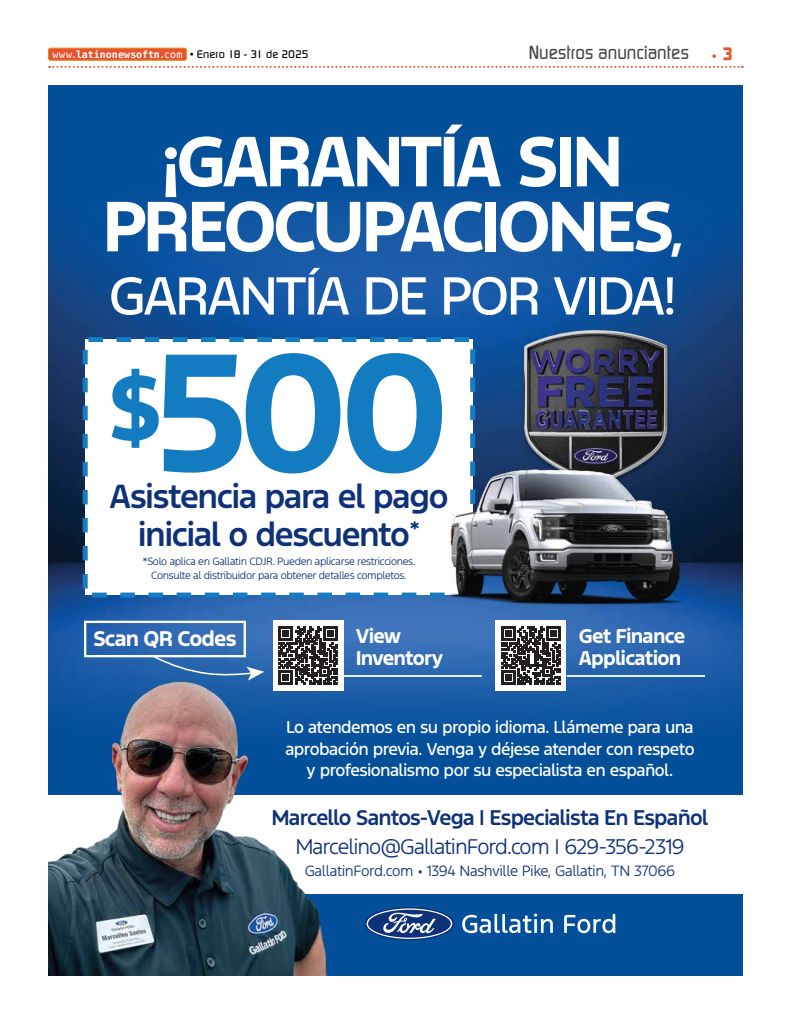
<style>
.page{position:relative;width:791px;height:1021px;background:#fff}
.page>*{position:absolute;margin:0;border:0;box-sizing:border-box;transform-origin:0 0}
.t1{font:700 158.3px "Ford F1";color:#137cc1}
.t2{font:700 86.8px "Ford F1";color:#137cc1}
.t3{font:700 66.8px/64.9px "Ford F1";letter-spacing:-.055em;color:#fff;text-align:center}
.t4{font:500 50.3px "Ford F1";letter-spacing:-.055em;color:#fff}
.t5{font:600 31.4px "Ford F1";letter-spacing:-.045em;color:#0e3178}
.t6{font:600 20px "Ford F1";letter-spacing:-.04em;color:#0e3178}
.t7{font:300 20px "Ford F1";letter-spacing:-.05em;color:#0e3178}
.t8{font:700 20px "Ford F1";letter-spacing:-.04em;color:#fff}
.t9{font:500 19px "Continuum";color:#464646;scale:.9 1}
.t10{font:700 18.8px/22.8px "Ford F1";letter-spacing:-.045em;color:#fff}
.t11{font:500 16px/21.7px "Ford F1";letter-spacing:-.035em;color:#fff;text-align:center}
.t12{font:300 14px "Ford F1";letter-spacing:-.03em;color:#0e3178}
.t13{font:500 11px "Continuum";color:#000}
.t14{font:300 10px/13.7px "Ford F1";letter-spacing:-.04em;color:#0e3178;text-align:center}
.s1{font-family:"Bitstream Vera Sans Mono";font-weight:400;font-size:10px;color:#fff}
.s2{font-family:"Bitstream Vera Sans Mono";font-weight:700;font-size:10px;color:#fff}
.s3{font-weight:700;font-size:11px;color:#e6542f}
.s4{font-weight:700;font-size:18px;color:#e6542f}
.s5{font-size:44.8px}
</style>
<div class="page">
<div style="left:48px;top:48px;width:139px;height:12px;background:#e6542f;border-radius:2px"></div>
<div style="left:48px;top:48px;width:139px;height:12px;border:1px solid #eb880e;border-radius:2px"></div>
<svg style="left:49px;top:66px;width:694px;height:2px"></svg>
<img style="left:48px;top:300px;width:695px;height:334px">
<svg style="left:48px;top:85px;width:695px;height:215px;background:#09519d"></svg>
<svg style="left:48px;top:634px;width:695px;height:341px;background:#1056a1"></svg>
<div style="left:48px;top:795px;width:695px;height:98px;background:#fff"></div>
<div style="left:85px;top:339px;width:388px;height:256px;background:#fff"></div>
<div style="left:83px;top:337px;width:392px;height:260px;border:5px dashed #157cc1"></div>
<img style="left:494px;top:315px;width:204px;height:185px">
<svg style="left:462px;top:913px;width:91px;height:20px"></svg>
<svg style="left:564px;top:907px;width:51px;height:26px"></svg>
<svg style="left:365px;top:907px;width:89px;height:33px"></svg>
<svg style="left:366px;top:908px;width:86px;height:30px;background:#44649b"></svg>
<img style="left:446px;top:450px;width:238px;height:155px">
<img style="left:48px;top:651px;width:288px;height:324px">
<div style="left:273px;top:620px;width:71px;height:71px;background:#fff"></div>
<div style="left:496px;top:620px;width:70px;height:71px;background:#fff"></div>
<hr style="left:344px;top:675px;width:138px;height:2px;background:#fff">
<hr style="left:567px;top:675px;width:138px;height:2px;background:#fff">
<svg style="left:151px;top:654px;width:113px;height:26px;background:#3c74b5"></svg>
<div style="left:84px;top:620px;width:162px;height:37px;border:2px solid #fff"></div>
<svg style="left:279px;top:626px;width:59px;height:59px"></svg>
<svg style="left:501px;top:626px;width:59px;height:59px"></svg>
<p class="t13" style="left:52px;top:47px;width:258px"><span class="s1">www.</span><span class="s2">latinonewsoftn</span><span class="s1">.com</span> • Enero 18 - 31 de 2025</p>
<p class="t9" style="left:529px;top:40px;width:228px">Nuestros anunciantes <span class="s3">•</span> <span class="s4">3</span></p>
<h3 class="t3" style="left:102px;top:132px;width:582px">¡GARANTÍA SIN<br>PREOCUPACIONES<span class="s5">,</span></h3>
<h3 class="t4" style="left:109px;top:261px;width:569px">GARANTÍA DE POR VIDA!</h3>
<h1 class="t1" style="left:154px;top:296px;width:297px">500</h1>
<h3 class="t5" style="left:138px;top:512px;width:283px">inicial o descuento<sup>*</sup></h3>
<p class="t14" style="left:142px;top:555px;width:275px">*Solo aplica en Gallatin CDJR. Pueden aplicarse restricciones.<br>Consulte al distribuidor para obtener detalles completos.</p>
<h2 class="t2" style="left:108px;top:343px;width:55px">$</h2>
<h3 class="t5" style="left:109px;top:474px;width:341px">Asistencia para el pago</h3>
<p class="t8" style="left:93px;top:623px;width:145px">Scan QR Codes</p>
<p class="t10" style="left:356px;top:625px;width:89px">View<br>Inventory</p>
<p class="t10" style="left:579px;top:625px;width:108px">Get Finance<br>Application</p>
<p class="t11" style="left:285px;top:717px;width:411px">Lo atendemos en su propio idioma. Llámeme para una aprobación previa. Venga y déjese atender con respeto y profesionalismo por su especialista en español.</p>
<p class="t6" style="left:271px;top:803px;width:439px">Marcello Santos-Vega | Especialista En Español</p>
<p class="t12" style="left:305px;top:861px;width:372px">GallatinFord.com • 1394 Nashville Pike, Gallatin, TN 37066</p>
<p class="t7" style="left:295px;top:832px;width:391px">Marcelino@GallatinFord.com | 629-356-2319</p>
</div>
